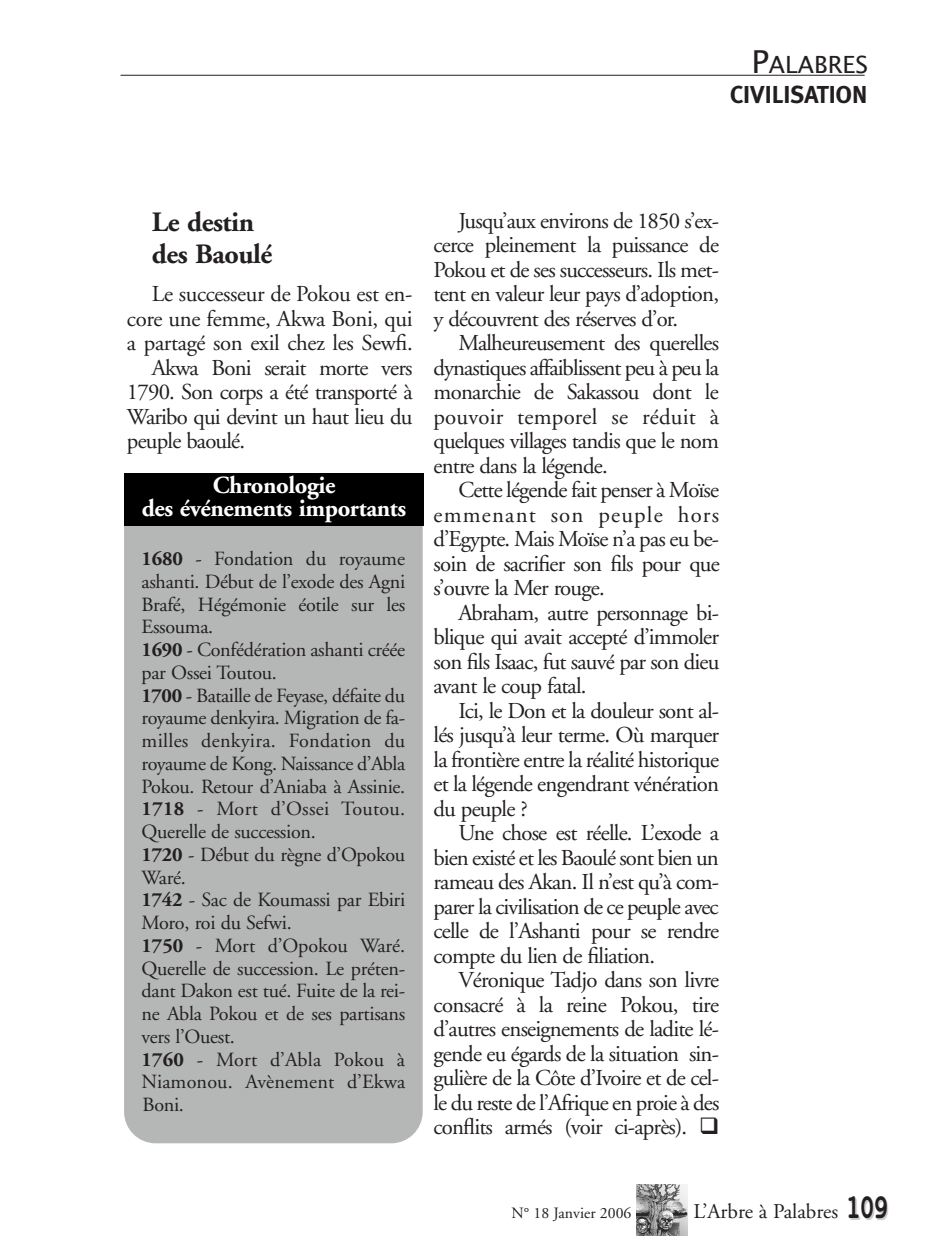
<style>
.page{position:relative;width:943px;height:1260px;background:#fff}
.page>*{position:absolute;margin:0;border:0;box-sizing:border-box;transform-origin:0 0}
.t1{font:700 28px/31.5px "Adobe Garamond";letter-spacing:-.015em;color:#231f20}
.t2{font:700 24.5px/22.8px "Adobe Garamond";letter-spacing:-.015em;color:#fff;text-align:center}
.t3{font:700 24.5px "Meta";color:#231f20}
.t4{font:23.62px "Lucida Sans";color:#231f20}
.t5{font:22.75px/24.5px "Adobe Garamond";letter-spacing:-.035em;color:#231f20;text-align:justify}
.t6{font:22.75px "Adobe Garamond";letter-spacing:-.015em;color:#231f20}
.t7{font:21px "Adobe Garamond";color:#231f20}
.t8{font:20.12px/22.8px "Adobe Garamond";letter-spacing:-.015em;color:#231f20}
.t9{font:15.75px "Adobe Garamond";color:#231f20}
.s1{font-size:31.5px}
.s2{font-weight:700}
.s3{font-family:"Benguiat Gothic";font-weight:700;font-size:31.5px;color:#ccc}
</style>
<div class="page">
<hr style="left:120px;top:75px;width:744px;height:1px;background:#231f20">
<div style="left:124px;top:475px;width:298px;height:668px;background:#b5b6b6;border-radius:32px"></div>
<div style="left:124px;top:474px;width:300px;height:52px;background:#000"></div>
<img style="left:636px;top:1185px;width:51px;height:50px">
<p class="t4" style="left:751px;top:51px;width:118px"><span class="s1">P</span>ALABRES</p>
<p class="t3" style="left:730px;top:80px;width:139px">CIVILISATION</p>
<p class="t1" style="left:152px;top:209px;width:122px">Le destin des Baoulé</p>
<p class="t6" style="left:152px;top:285px;width:262px">Le successeur de Pokou est en-</p>
<p class="t6" style="left:127px;top:310px;width:287px">core une femme, Akwa Boni, qui</p>
<p class="t6" style="left:127px;top:334px;width:287px">a partagé son exil chez les Sewfi.</p>
<p class="t5" style="left:152px;top:357px;width:262px">Akwa Boni serait morte vers</p>
<p class="t5" style="left:127px;top:382px;width:287px">1790. Son corps a été transporté à</p>
<p class="t5" style="left:127px;top:406px;width:287px">Waribo qui devint un haut lieu du</p>
<p class="t5" style="left:127px;top:431px;width:120px">peuple baoulé.</p>
<p class="t2" style="left:142px;top:476px;width:266px">Chronologie<br>des événements importants</p>
<p class="t8" style="left:142px;top:549px;width:265px"><span class="s2">1680</span> - Fondation du royaume ashanti. Début de l’exode des Agni<br>Brafé, Hégémonie éotile sur les<br>Essouma.<br><span class="s2">1690</span> - Confédération ashanti créée par Ossei Toutou.<br><span class="s2">1700</span> - Bataille de Feyase, défaite du royaume denkyira. Migration de fa&shy;milles denkyira. Fondation du royaume de Kong. Naissance d’Abla<br>Pokou. Retour d’Aniaba à Assinie.<br><span class="s2">1718</span> - Mort d’Ossei Toutou.<br>Querelle de succession.<br><span class="s2">1720</span> - Début du règne d’Opokou<br>Waré.<br><span class="s2">1742</span> - Sac de Koumassi par Ebiri<br>Moro, roi du Sefwi.<br><span class="s2">1750</span> - Mort d’Opokou Waré.<br>Querelle de succession. Le préten&shy;dant Dakon est tué. Fuite de la rei&shy;ne Abla Pokou et de ses partisans vers l’Ouest.<br><span class="s2">1760</span> - Mort d’Abla Pokou à<br>Niamonou. Avènement d’Ekwa<br>Boni.</p>
<p class="t5" style="left:433px;top:210px;width:287px;text-indent:25px">Jusqu’aux environs de 1850 s’ex&shy;cerce pleinement la puissance de Pokou et de ses successeurs. Ils met&shy;tent en valeur leur pays d’adoption, y découvrent des réserves d’or.</p>
<p class="t5" style="left:433px;top:333px;width:287px;text-indent:25px">Malheureusement des querelles dynastiques affaiblissent peu à peu la monarchie de Sakassou dont le pouvoir temporel se réduit à quelques villages tandis que le nom entre dans la légende.</p>
<p class="t5" style="left:433px;top:480px;width:288px;text-indent:25px">Cette légende fait penser à Moïse emmenant son peuple hors d’Egypte. Mais Moïse n’a pas eu be&shy;soin de sacrifier son fils pour que s’ouvre la Mer rouge.</p>
<p class="t5" style="left:433px;top:602px;width:287px;text-indent:25px">Abraham, autre personnage bi&shy;blique qui avait accepté d’immoler son fils Isaac, fut sauvé par son dieu avant le coup fatal.</p>
<p class="t5" style="left:433px;top:700px;width:287px;text-indent:25px">Ici, le Don et la douleur sont al&shy;lés jusqu’à leur terme. Où marquer la frontière entre la réalité historique et la légende engendrant vénération du peuple ?</p>
<p class="t5" style="left:433px;top:823px;width:287px;text-indent:25px">Une chose est réelle. L’exode a bien existé et les Baoulé sont bien un rameau des Akan. Il n’est qu’à com&shy;parer la civilisation de ce peuple avec celle de l’Ashanti pour se rendre compte du lien de filiation.</p>
<p class="t5" style="left:433px;top:970px;width:287px;text-indent:25px">Véronique Tadjo dans son livre consacré à la reine Pokou, tire d’autres enseignements de ladite lé&shy;gende eu égards de la situation sin&shy;gulière de la Côte d’Ivoire et de cel&shy;le du reste de l’Afrique en proie à des conflits armés (voir ci-après). ❑</p>
<p class="t9" style="left:511px;top:1207px;width:121px">N° 18 Janvier 2006</p>
<p class="t7" style="left:693px;top:1203px;width:197px">L’Arbre à Palabres <span class="s3">109</span></p>
</div>
